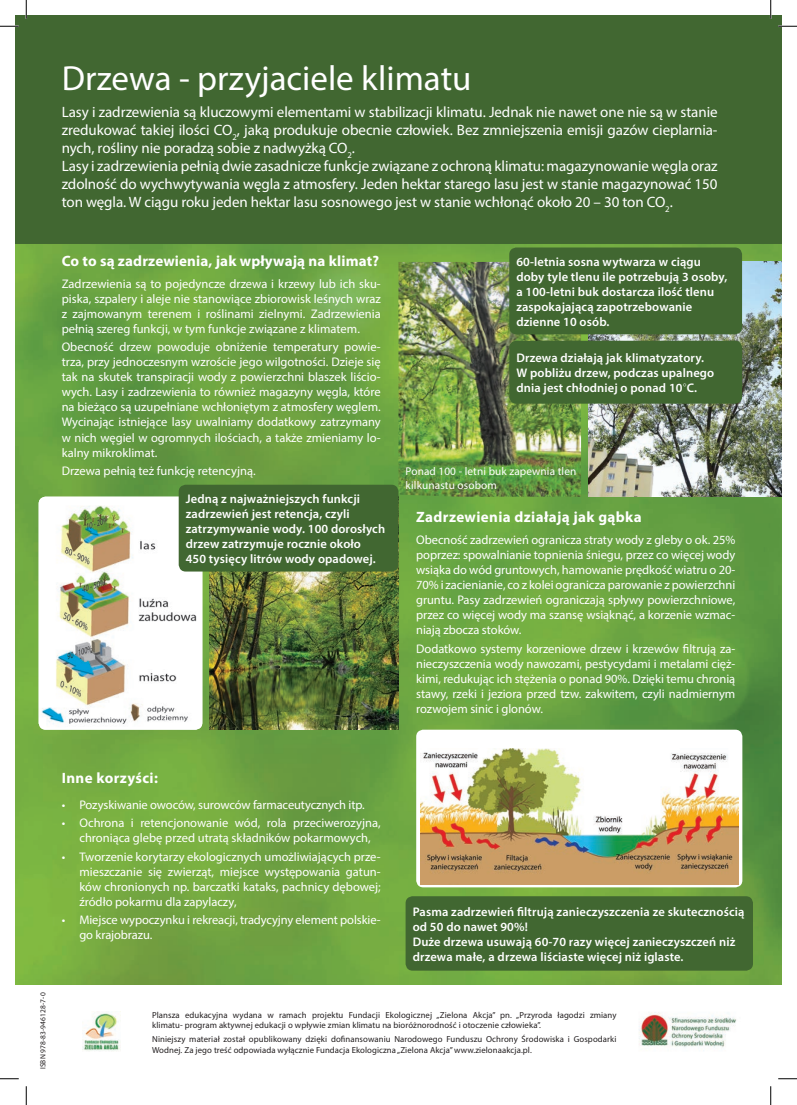
<style>
.page{position:relative;width:797px;height:1105px;background:#fff}
.page>*{position:absolute;margin:0;border:0;box-sizing:border-box;transform-origin:0 0}
.t1{font:35px "Myriad Pro";color:#fff}
.t2{font:15px/18px "Myriad Pro";letter-spacing:-.005em;color:#fff}
.t3{font:700 15px "Myriad Pro";letter-spacing:.02em;color:#fff}
.t4{font:12.5px/15px "Myriad Pro";color:#fff;text-align:justify}
.t5{font:600 12.5px/15px "Myriad Pro";letter-spacing:.01em;color:#fff}
.t6{font:11.25px/13.5px "Myriad Pro";letter-spacing:.01em;color:#fff}
.t7{font:8.75px/10.5px "Myriad Pro";letter-spacing:.01em;color:#231f20}
.t8{font:7.5px "Myriad Pro";letter-spacing:.01em;color:#231f20}
.s1{font-family:"Source Sans Pro";font-weight:300}
</style>
<div class="page">
<img style="left:16px;top:244px;width:765px;height:741px">
<div style="left:16px;top:16px;width:765px;height:228px;background:#416731"></div>
<img style="left:209px;top:567px;width:189px;height:163px">
<div style="left:416px;top:730px;width:326px;height:157px;background:#fff;border-radius:7px"></div>
<img style="left:420px;top:749px;width:318px;height:135px">
<img style="left:398px;top:262px;width:183px;height:235px">
<img style="left:588px;top:262px;width:193px;height:235px">
<img style="left:639px;top:1012px;width:97px;height:39px">
<img style="left:82px;top:1011px;width:39px;height:40px">
<div style="left:509px;top:247px;width:233px;height:87px;background:#416731;border-radius:7px"></div>
<div style="left:509px;top:341px;width:233px;height:63px;background:#416731;border-radius:7px"></div>
<div style="left:405px;top:896px;width:348px;height:75px;background:#416731;border-radius:7px"></div>
<img style="left:39px;top:497px;width:163px;height:233px">
<div style="left:179px;top:485px;width:219px;height:86px;background:#416731;border-radius:7px"></div>
<svg style="left:0;top:25px;width:19px;height:2px"></svg>
<svg style="left:778px;top:25px;width:19px;height:2px"></svg>
<svg style="left:0;top:1078px;width:19px;height:1px"></svg>
<svg style="left:778px;top:1078px;width:19px;height:1px"></svg>
<svg style="left:25px;top:0;width:2px;height:19px"></svg>
<svg style="left:25px;top:1086px;width:2px;height:19px"></svg>
<svg style="left:770px;top:0;width:1px;height:19px"></svg>
<svg style="left:770px;top:1086px;width:1px;height:19px"></svg>
<h1 class="t1" style="left:62px;top:56px;width:411px">Drzewa - przyjaciele klimatu</h1>
<p class="t2" style="left:62px;top:103px;width:657px">Lasy i zadrzewienia są kluczowymi elementami w stabilizacji klimatu. Jednak nie nawet one nie są w stanie zredukować takiej ilości CO<sub>2</sub>, jaką produkuje obecnie człowiek. Bez zmniejszenia emisji gazów cieplarnia&shy;nych, rośliny nie poradzą sobie z nadwyżką CO<sub>2</sub>.<br>Lasy i zadrzewienia pełnią dwie zasadnicze funkcje związane z ochroną klimatu: magazynowanie węgla oraz zdolność do wychwytywania węgla z atmosfery. Jeden hektar starego lasu jest w stanie magazynować 150 ton węgla. W ciągu roku jeden hektar lasu sosnowego jest w stanie wchłonąć około 20 – 30 ton CO<sub>2</sub>.</p>
<p class="t3" style="left:62px;top:251px;width:319px">Co to są zadrzewienia, jak wpływają na klimat?</p>
<p class="t4" style="left:62px;top:276px;width:320px">Zadrzewienia są to pojedyncze drzewa i krzewy lub ich sku&shy;piska, szpalery i aleje nie stanowiące zbiorowisk leśnych wraz z zajmowanym terenem i roślinami zielnymi. Zadrzewienia pełnią szereg funkcji, w tym funkcje związane z klimatem.</p>
<p class="t4" style="left:62px;top:340px;width:320px">Obecność drzew powoduje obniżenie temperatury powie&shy;trza, przy jednoczesnym wzroście jego wilgotności. Dzieje się tak na skutek transpiracji wody z powierzchni blaszek liścio&shy;wych. Lasy i zadrzewienia to również magazyny węgla, które na bieżąco są uzupełniane wchłoniętym z atmosfery węglem.<br>Wycinając istniejące lasy uwalniamy dodatkowy zatrzymany w nich węgiel w ogromnych ilościach, a także zmieniamy lo&shy;kalny mikroklimat.</p>
<p class="t4" style="left:62px;top:463px;width:195px">Drzewa pełnią też funkcję retencyjną.</p>
<p class="t5" style="left:186px;top:491px;width:201px">Jedną z najważniejszych funkcji zadrzewień jest retencja, czyli zatrzymywanie wody. 100 dorosłych drzew zatrzymuje rocznie około<br>450 tysięcy litrów wody opadowej.</p>
<p class="t5" style="left:516px;top:254px;width:212px">60-letnia sosna wytwarza w ciągu doby tyle tlenu ile potrzebują 3 osoby, a 100-letni buk dostarcza ilość tlenu zaspokajającą zapotrzebowanie dzienne 10 osób.</p>
<p class="t5" style="left:516px;top:350px;width:199px">Drzewa działają jak klimatyzatory.<br>W pobliżu drzew, podczas upalnego dnia jest chłodniej o ponad 10<span class="s1">°</span>C.</p>
<p class="t6" style="left:405px;top:464px;width:172px">Ponad 100 - letni buk zapewnia tlen kilkunastu osobom</p>
<p class="t3" style="left:416px;top:507px;width:227px">Zadrzewienia działają jak gąbka</p>
<p class="t4" style="left:416px;top:532px;width:320px">Obecność zadrzewień ogranicza straty wody z gleby o ok. 25% poprzez: spowalnianie topnienia śniegu, przez co więcej wody wsiąka do wód gruntowych, hamowanie prędkość wiatru o 20- 70% i zacienianie, co z kolei ogranicza parowanie z powierzchni gruntu. Pasy zadrzewień ograniczają spływy powierzchniowe, przez co więcej wody ma szansę wsiąknąć, a korzenie wzmac&shy;niają zbocza stoków.</p>
<p class="t4" style="left:416px;top:641px;width:320px">Dodatkowo systemy korzeniowe drzew i krzewów filtrują za&shy;nieczyszczenia wody nawozami, pestycydami i metalami cięż&shy;kimi, redukując ich stężenia o ponad 90%. Dzięki temu chronią stawy, rzeki i jeziora przed tzw. zakwitem, czyli nadmiernym rozwojem sinic i glonów.</p>
<p class="t8" style="left:38px;top:1069px;width:78px;rotate:-90deg">ISBN 978-83-946128-7-0</p>
<p class="t3" style="left:62px;top:768px;width:98px">Inne korzyści:</p>
<p class="t4" style="left:62px;top:797px;width:304px">• Pozyskiwanie owoców, surowców farmaceutycznych itp.</p>
<p class="t4" style="left:79px;top:815px;width:303px;text-indent:-18px">• Ochrona i retencjonowanie wód, rola przeciwerozyjna, chroniąca glebę przed utratą składników pokarmowych,</p>
<p class="t4" style="left:79px;top:849px;width:303px;text-indent:-18px">• Tworzenie korytarzy ekologicznych umożliwiających prze&shy;mieszczanie się zwierząt, miejsce występowania gatun&shy;ków chronionych np. barczatki kataks, pachnicy dębowej; źródło pokarmu dla zapylaczy,</p>
<p class="t4" style="left:79px;top:912px;width:303px;text-indent:-18px">• Miejsce wypoczynku i rekreacji, tradycyjny element polskie&shy;go krajobrazu.</p>
<p class="t5" style="left:412px;top:904px;width:333px">Pasma zadrzewień filtrują zanieczyszczenia ze skutecznością od 50 do nawet 90%!<br>Duże drzewa usuwają 60-70 razy więcej zanieczyszczeń niż drzewa małe, a drzewa liściaste więcej niż iglaste.</p>
<p class="t7" style="left:152px;top:1009px;width:466px">Plansza edukacyjna wydana w ramach projektu Fundacji Ekologicznej „Zielona Akcja” pn. „Przyroda łagodzi zmiany klimatu- program aktywnej edukacji o wpływie zmian klimatu na bioróżnorodność i otoczenie człowieka”.</p>
<p class="t7" style="left:152px;top:1034px;width:466px">Niniejszy materiał został opublikowany dzięki dofinansowaniu Narodowego Funduszu Ochrony Środowiska i Gospodarki<br>Wodnej. Za jego treść odpowiada wyłącznie Fundacja Ekologiczna „Zielona Akcja” www.zielonaakcja.pl.</p>
</div>
